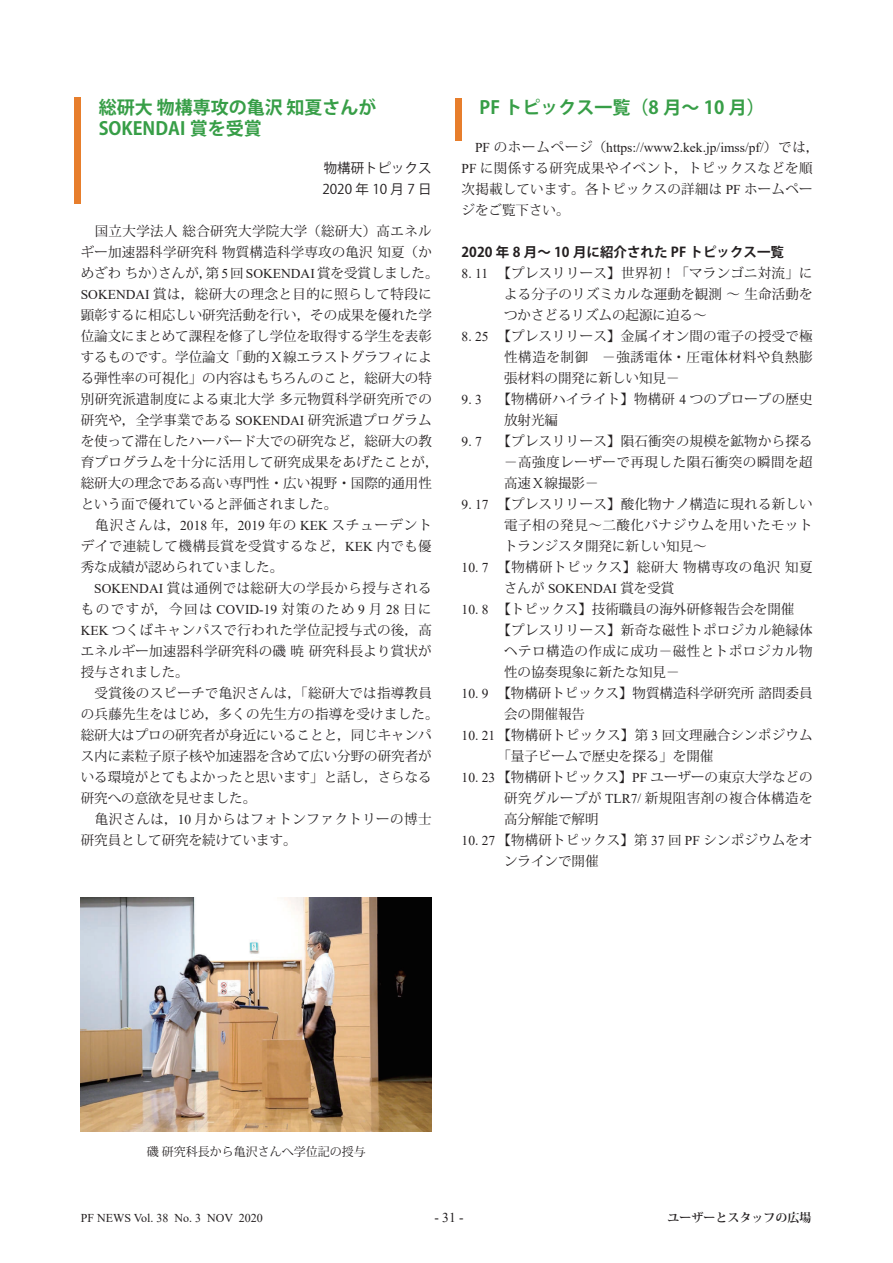
<style>
.page{position:relative;width:893px;height:1263px;background:#fff}
.page>*{position:absolute;margin:0;border:0;box-sizing:border-box;transform-origin:0 0}
.t1{font:700 18px/21px "Koz Go Pro";color:#379e47}
.t2{font:13.5px/21px "Koz Min Pro";letter-spacing:.015em;color:#231f20}
.t3{font:13.5px "Times New Roman";color:#231f20}
.t4{font:700 13.5px "Koz Go Pro";color:#231f20}
.t5{font:13.5px "Koz Min Pro";letter-spacing:.035em;color:#231f20}
.t6{font:13.5px "Koz Min Pro";letter-spacing:.04em;color:#231f20}
.t7{font:13.5px/21px "Koz Go Pro";color:#231f20}
.t8{font:12px "Times New Roman";color:#231f20}
.t9{font:12px "Koz Min Pro";color:#231f20}
.t10{font:700 12px "Koz Min Pro";color:#231f20}
.s1{font-family:"Times New Roman"}
.s2{font-family:"Koz Min Pro"}
</style>
<div class="page">
<div style="left:455px;top:98px;width:7px;height:42px;background:#e77e2c"></div>
<div style="left:74px;top:98px;width:7px;height:106px;background:#e77e2c"></div>
<img style="left:81px;top:897px;width:351px;height:234px">
<h1 class="t1" style="left:81px;top:98px;width:297px">　総研大 物構専攻の亀沢 知夏さんが　SOKENDAI 賞を受賞</h1>
<p class="t7" style="left:322px;top:158px;width:111px">物構研トピックス<br>2020年10月7日</p>
<p class="t2" style="left:81px;top:220px;width:359px">　国立大学法人総合研究大学院大学（総研大）高エネルギー加速器科学研究科物質構造科学専攻の亀沢知夏（かめざわちか）さんが，第 <span class="s1">5</span> 回 <span class="s1">SOKENDAI</span> 賞を受賞しました。<br><span class="s1">SOKENDAI</span> 賞は，総研大の理念と目的に照らして特段に顕彰するに相応しい研究活動を行い，その成果を優れた学位論文にまとめて課程を修了し学位を取得する学生を表彰するものです。学位論文「動的Ｘ線エラストグラフィによる弾性率の可視化」の内容はもちろんのこと，総研大の特別研究派遣制度による東北大学多元物質科学研究所での研究や，全学事業である <span class="s1">SOKENDAI</span> 研究派遣プログラムを使って滞在したハーバード大での研究など，総研大の教育プログラムを十分に活用して研究成果をあげたことが，総研大の理念である高い専門性・広い視野・国際的通用性という面で優れていると評価されました。<br>　亀沢さんは，<span class="s1">2018</span> 年，<span class="s1">2019</span> 年の <span class="s1">KEK</span> スチューデントデイで連続して機構長賞を受賞するなど，<span class="s1">KEK</span> 内でも優秀な成績が認められていました。</p>
<p class="t2" style="left:81px;top:577px;width:359px;text-indent:14px"><span class="s1">SOKENDAI</span> 賞は通例では総研大の学長から授与されるものですが，今回は <span class="s1">COVID-19</span> 対策のため <span class="s1">9</span> 月 <span class="s1">28</span> 日に<br><span class="s1">KEK</span> つくばキャンパスで行われた学位記授与式の後，高エネルギー加速器科学研究科の磯暁研究科長より賞状が授与されました。<br>　受賞後のスピーチで亀沢さんは，「総研大では指導教員の兵藤先生をはじめ，多くの先生方の指導を受けました。総研大はプロの研究者が身近にいることと，同じキャンパス内に素粒子原子核や加速器を含めて広い分野の研究者がいる環境がとてもよかったと思います」と話し，さらなる研究への意欲を見せました。<br>　亀沢さんは，<span class="s1">10</span> 月からはフォトンファクトリーの博士研究員として研究を続けています。</p>
<h1 class="t1" style="left:462px;top:98px;width:305px">　PF トピックス一覧（8 月～ 10 月）</h1>
<p class="t3" style="left:475px;top:138px;width:346px">PF <span class="s2">のホームページ（</span>https://www2.kek.jp/imss/pf/<span class="s2">）では，</span></p>
<p class="t2" style="left:462px;top:157px;width:353px;text-align:justify"><span class="s1">PF</span> に関係する研究成果やイベント，トピックスなどを順次掲載しています。各トピックスの詳細は <span class="s1">PF</span> ホームページをご覧下さい。</p>
<p class="t4" style="left:462px;top:243px;width:324px">2020 年 8 月～ 10 月に紹介された PF トピックス一覧</p>
<p class="t2" style="left:504px;top:262px;width:310px;text-align:justify;text-indent:-43px"><span class="s1">8. 11</span> 【プレスリリース】世界初！「マランゴニ対流」による分子のリズミカルな運動を観測～生命活動をつかさどるリズムの起源に迫る～</p>
<p class="t2" style="left:504px;top:325px;width:310px;text-align:justify;text-indent:-43px"><span class="s1">8. 25</span> 【プレスリリース】金属イオン間の電子の授受で極性構造を制御　－強誘電体・圧電体材料や負熱膨張材料の開発に新しい知見－</p>
<p class="t2" style="left:504px;top:388px;width:310px;text-indent:-43px"><span class="s1">9. 3</span> 【物構研ハイライト】物構研 <span class="s1">4</span> つのプローブの歴史放射光編</p>
<p class="t2" style="left:504px;top:430px;width:310px;text-align:justify;text-indent:-43px"><span class="s1">9. 7</span> 【プレスリリース】隕石衝突の規模を鉱物から探る－高強度レーザーで再現した隕石衝突の瞬間を超高速Ｘ線撮影－</p>
<p class="t2" style="left:504px;top:493px;width:310px;text-align:justify;text-indent:-43px"><span class="s1">9. 17</span> 【プレスリリース】酸化物ナノ構造に現れる新しい電子相の発見～二酸化バナジウムを用いたモットトランジスタ開発に新しい知見～</p>
<p class="t5" style="left:462px;top:557px;width:353px"><span class="s1">10. 7</span> 【物構研トピックス】総研大物構専攻の亀沢知夏</p>
<p class="t3" style="left:504px;top:579px;width:172px"><span class="s2">さんが</span> SOKENDAI <span class="s2">賞を受賞</span></p>
<p class="t2" style="left:462px;top:598px;width:334px"><span class="s1">10. 8</span> 【トピックス】技術職員の海外研修報告会を開催</p>
<p class="t2" style="left:497px;top:619px;width:317px">【プレスリリース】新奇な磁性トポロジカル絶縁体</p>
<p class="t6" style="left:504px;top:641px;width:310px">ヘテロ構造の作成に成功－磁性とトポロジカル物</p>
<p class="t2" style="left:504px;top:661px;width:177px">性の協奏現象に新たな知見－</p>
<p class="t2" style="left:504px;top:682px;width:310px;text-indent:-43px"><span class="s1">10. 9</span> 【物構研トピックス】物質構造科学研究所諮問委員会の開催報告</p>
<p class="t2" style="left:497px;top:724px;width:317px;text-indent:-36px"><span class="s1">10. 21</span> 【物構研トピックス】第 <span class="s1">3</span> 回文理融合シンポジウム「量子ビームで歴史を探る」を開催</p>
<p class="t2" style="left:504px;top:766px;width:310px;text-align:justify;text-indent:-43px"><span class="s1">10. 23</span> 【物構研トピックス】<span class="s1">PF</span> ユーザーの東京大学などの研究グループが <span class="s1">TLR7/</span> 新規阻害剤の複合体構造を高分解能で解明</p>
<p class="t2" style="left:504px;top:829px;width:310px;text-indent:-43px"><span class="s1">10. 27</span> 【物構研トピックス】第 <span class="s1">37</span> 回 <span class="s1">PF</span> シンポジウムをオンラインで開催</p>
<p class="t9" style="left:147px;top:1143px;width:221px">磯研究科長から亀沢さんへ学位記の授与</p>
<p class="t8" style="left:81px;top:1209px;width:184px">PF NEWS Vol. 38 No. 3 NOV 2020</p>
<p class="t3" style="left:434px;top:1208px;width:31px">- 31 -</p>
<p class="t10" style="left:667px;top:1209px;width:145px">ユーザーとスタッフの広場</p>
</div>
